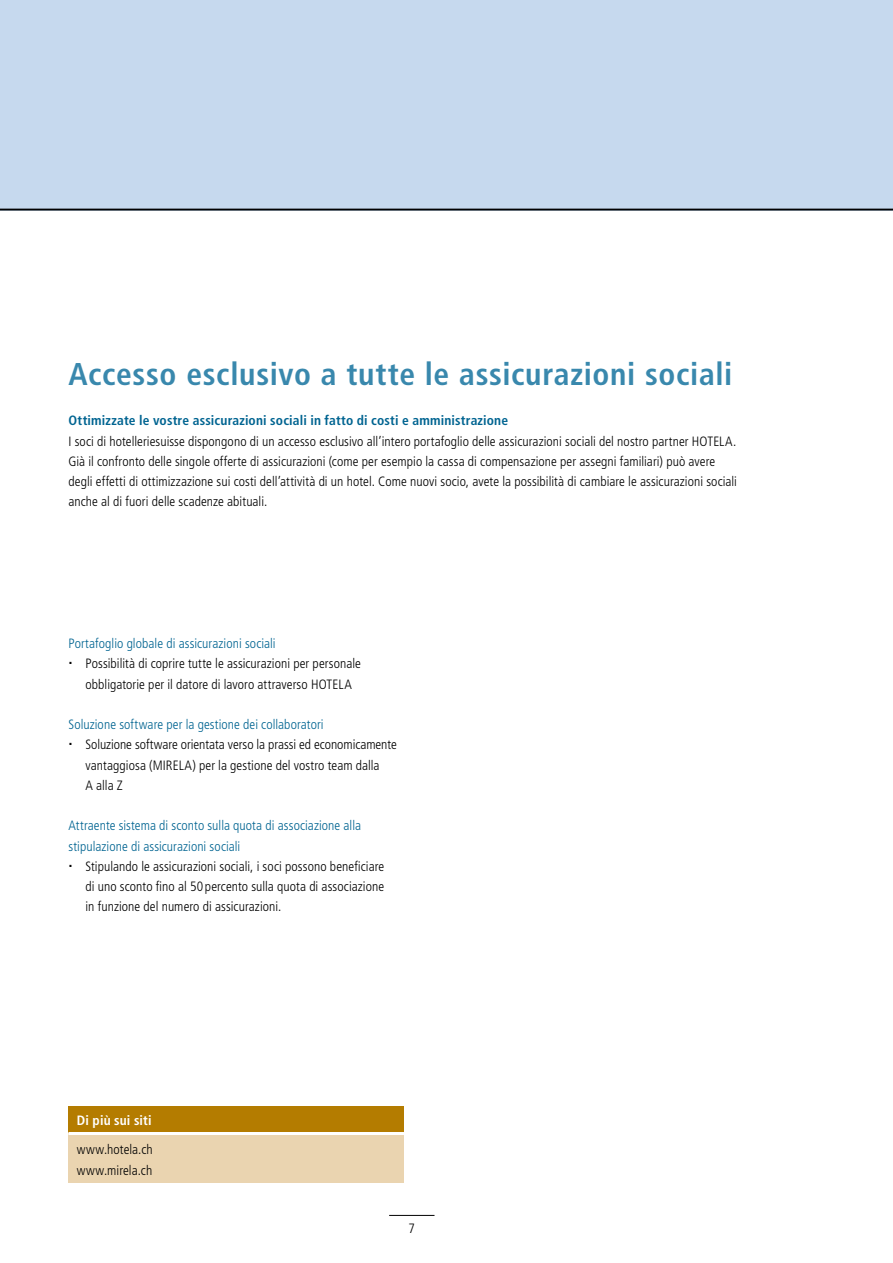
<style>
.page{position:relative;width:893px;height:1263px;background:#fff}
.page>*{position:absolute;margin:0;border:0;box-sizing:border-box;transform-origin:0 0}
.t1{font:700 condensed 31.5px "Frutiger LT Std";letter-spacing:.02em;color:#3988ad}
.t2{font:300 condensed 13.5px/20.2px "Frutiger LT Std";letter-spacing:.005em;color:#000}
.t3{font:300 condensed 13.5px/20.2px "Frutiger LT Std";letter-spacing:.005em;color:#006491}
.t4{font:700 condensed 13.5px "Frutiger LT Std";letter-spacing:.01em;color:#006491}
.t5{font:700 condensed 13.5px "Frutiger LT Std";letter-spacing:.01em;color:#fff}
</style>
<div class="page">
<div style="left:0;top:0;width:893px;height:210px;background:#c6d9ee"></div>
<hr style="left:0;top:209px;width:893px;height:1px;background:#000">
<hr style="left:389px;top:1215px;width:45px;height:1px;background:#000">
<div style="left:68px;top:1106px;width:336px;height:27px;background:#b47c00"></div>
<div style="left:68px;top:1133px;width:336px;height:50px;background:#ead4b0"></div>
<hr style="left:68px;top:1132px;width:336px;height:3px;background:#fff">
<h1 class="t1" style="left:68px;top:355px;width:665px">Accesso esclusivo a tutte le assicurazioni sociali</h1>
<p class="t4" style="left:68px;top:413px;width:441px">Ottimizzate le vostre assicurazioni sociali in fatto di costi e amministrazione</p>
<p class="t2" style="left:68px;top:431px;width:670px">I soci di hotelleriesuisse dispongono di un accesso esclusivo all’intero portafoglio delle assicurazioni sociali del nostro partner HOTELA.<br>Già il confronto delle singole offerte di assicurazioni (come per esempio la cassa di compensazione per assegni familiari) può avere degli effetti di ottimizzazione sui costi dell’attività di un hotel. Come nuovi socio, avete la possibilità di cambiare le assicurazioni sociali anche al di fuori delle scadenze abituali.</p>
<p class="t3" style="left:68px;top:633px;width:209px">Portafoglio globale di assicurazioni sociali</p>
<p class="t2" style="left:85px;top:654px;width:277px">Possibilità di coprire tutte le assicurazioni per personale obbligatorie per il datore di lavoro attraverso HOTELA</p>
<p class="t3" style="left:68px;top:714px;width:257px">Soluzione software per la gestione dei collaboratori</p>
<p class="t2" style="left:85px;top:735px;width:313px">Soluzione software orientata verso la prassi ed economicamente vantaggiosa (MIRELA) per la gestione del vostro team dalla<br>A alla Z</p>
<p class="t3" style="left:68px;top:816px;width:294px">Attraente sistema di sconto sulla quota di associazione alla stipulazione di assicurazioni sociali</p>
<p class="t2" style="left:85px;top:856px;width:300px;text-align:justify">Stipulando le assicurazioni sociali, i soci possono beneficiare di uno sconto fino al 50 percento sulla quota di associazione in funzione del numero di assicurazioni.</p>
<p class="t5" style="left:77px;top:1112px;width:76px">Di più sui siti</p>
<p class="t2" style="left:77px;top:1140px;width:77px">www.hotela.ch www.mirela.ch</p>
<p class="t2" style="left:409px;top:1218px;width:8px">7</p>
</div>
